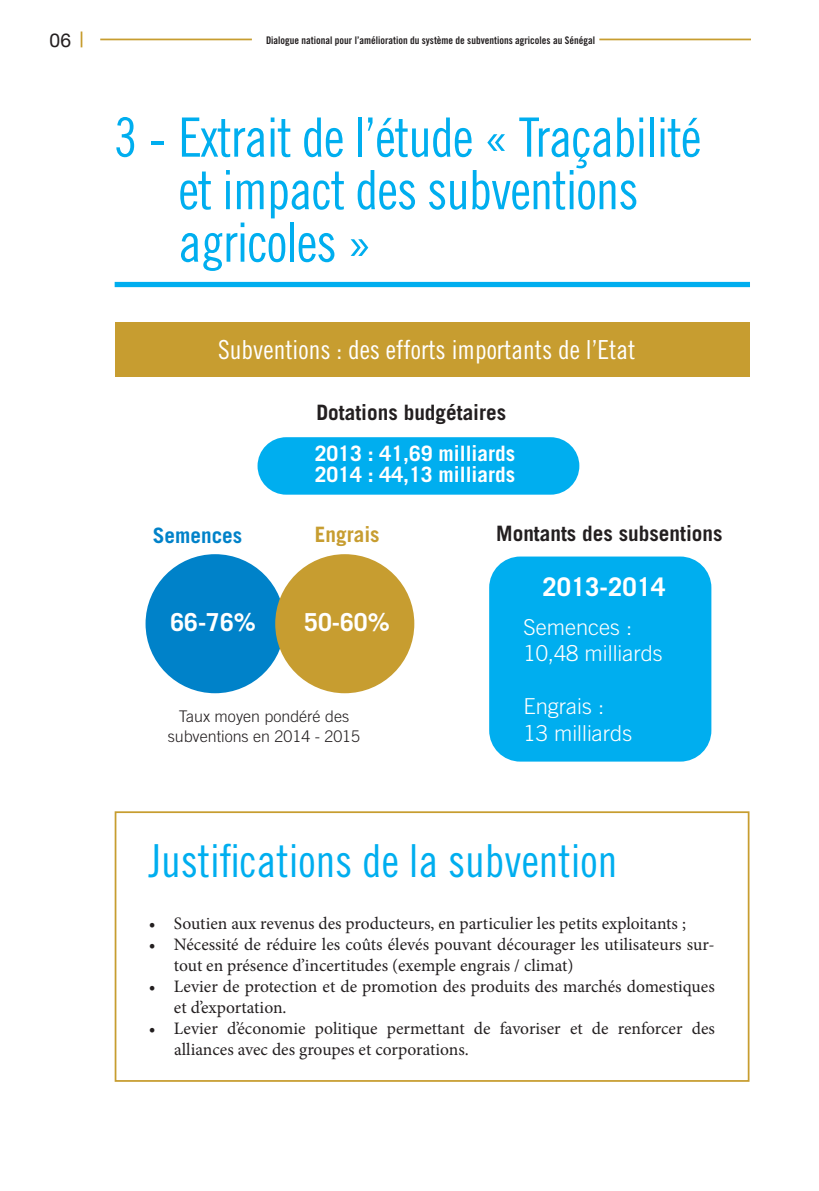
<style>
.page{position:relative;width:819px;height:1191px;background:#fff}
.page>*{position:absolute;margin:0;border:0;box-sizing:border-box;transform-origin:0 0}
.t1{font:54.25px/52.5px "Trade Gothic Cond Eighteen";letter-spacing:-.02em;color:#00aeef}
.t2{font:45.5px "Trade Gothic Cond Eighteen";color:#00aeef}
.t3{font:26.25px "Trade Gothic Cond Eighteen";color:#fff}
.t4{font:700 25.72px "Trade Gothic";color:#fff}
.t5{font:700 24.85px "Trade Gothic";color:#fff}
.t6{font:300 22.05px/26.4px "Trade Gothic";color:#fff}
.t7{font:700 21.18px "Trade Gothic";color:#231f20}
.t8{font:700 21.18px/21.2px "Trade Gothic";color:#fff}
.t9{font:700 21.18px "Trade Gothic";color:#0082c9}
.t10{font:700 21.18px "Trade Gothic";color:#c79d30}
.t11{font:19.25px "Helvetica Neue";color:#231f20}
.t12{font:17.5px/21px "Minion Pro";color:#231f20}
.t13{font:300 16.1px/19.2px "Trade Gothic";color:#231f20;text-align:center}
.t14{font:10.5px "Trade Gothic Bold Cond Twenty";color:#231f20}
</style>
<div class="page">
<div style="left:115px;top:811px;width:634px;height:270px;border:2px solid #c79d30"></div>
<div style="left:115px;top:282px;width:635px;height:5px;background:#00aeef"></div>
<svg style="left:81px;top:32px;width:1px;height:15px"></svg>
<hr style="left:100px;top:39px;width:152px;height:1px;background:#c79d30">
<hr style="left:599px;top:39px;width:152px;height:1px;background:#c79d30">
<div style="left:257px;top:437px;width:322px;height:57px;background:#00aeef;border-radius:29px"></div>
<div style="left:145px;top:554px;width:139px;height:139px;background:#0082c9;border-radius:50%"></div>
<div style="left:275px;top:554px;width:139px;height:139px;background:#c79d30;border-radius:50%"></div>
<div style="left:489px;top:556px;width:222px;height:205px;background:#00aeef;border-radius:31px"></div>
<div style="left:115px;top:322px;width:634px;height:55px;background:#c79d30"></div>
<p class="t11" style="left:50px;top:26px;width:23px">06</p>
<p class="t14" style="left:266px;top:34px;width:330px">Dialogue national pour l’amélioration du système de subventions agricoles au Sénégal</p>
<h1 class="t1" style="left:178px;top:110px;width:524px;text-indent:-64px">3 - Extrait de l’étude « Traçabilité et impact des subventions agricoles »</h1>
<h3 class="t3" style="left:218px;top:334px;width:418px">Subventions : des efforts importants de l’Etat</h3>
<p class="t7" style="left:316px;top:400px;width:191px">Dotations budgétaires</p>
<p class="t8" style="left:315px;top:442px;width:202px">2013 : 41,69 milliards<br>2014 : 44,13 milliards</p>
<p class="t9" style="left:153px;top:522px;width:91px">Semences</p>
<p class="t10" style="left:315px;top:521px;width:66px">Engrais</p>
<h3 class="t5" style="left:170px;top:607px;width:87px">66-76%</h3>
<h3 class="t5" style="left:304px;top:607px;width:87px">50-60%</h3>
<p class="t13" style="left:168px;top:707px;width:194px">Taux moyen pondéré des subventions en 2014 - 2015</p>
<p class="t7" style="left:496px;top:520px;width:228px">Montants des subsentions</p>
<h3 class="t4" style="left:542px;top:571px;width:124px">2013-2014</h3>
<p class="t6" style="left:523px;top:613px;width:141px">Semences :<br>10,48 milliards</p>
<p class="t6" style="left:523px;top:693px;width:110px">Engrais :<br>13 milliards</p>
<h2 class="t2" style="left:149px;top:833px;width:470px">Justifications de la subvention</h2>
<p class="t12" style="left:149px;top:913px;width:538px">• Soutien aux revenus des producteurs, en particulier les petits exploitants ;</p>
<p class="t12" style="left:174px;top:934px;width:542px;text-indent:-25px">• Nécessité de réduire les coûts élevés pouvant décourager les utilisateurs sur&shy;tout en présence d’incertitudes (exemple engrais / climat)</p>
<p class="t12" style="left:174px;top:976px;width:542px;text-indent:-25px">• Levier de protection et de promotion des produits des marchés domestiques et d’exportation.</p>
<p class="t12" style="left:174px;top:1018px;width:542px;text-indent:-25px">• Levier d’économie politique permettant de favoriser et de renforcer des alliances avec des groupes et corporations.</p>
</div>
